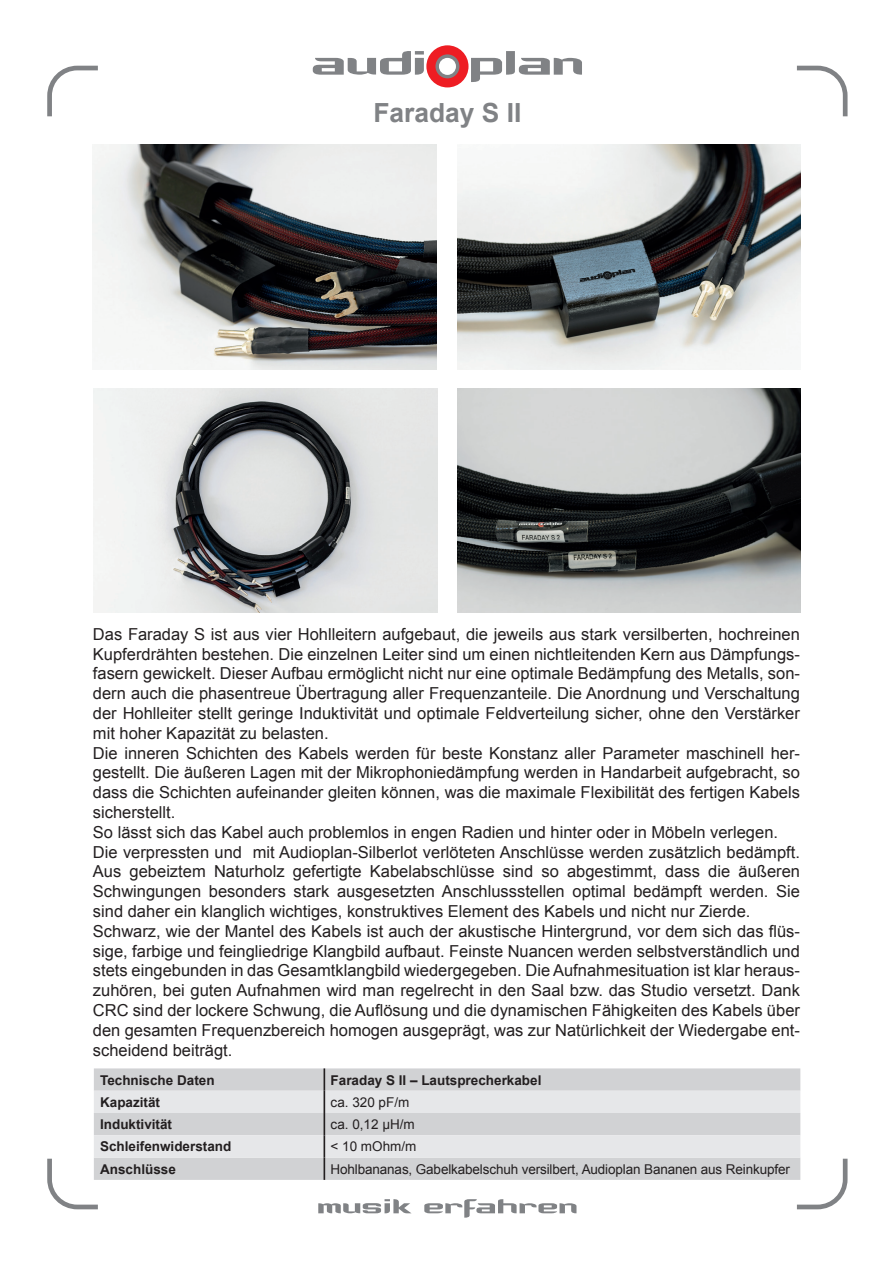
<style>
.page{position:relative;width:893px;height:1263px;background:#fff}
.page>*{position:absolute;margin:0;border:0;box-sizing:border-box;transform-origin:0 0}
.t1{font:700 26.4px "Arial";color:#808285}
.t2{font:16.5px/19.8px "Arial";color:#231f20}
.t3{font:13.5px "Arial";letter-spacing:-.01em;color:#231f20}
.t4{font:700 13.5px "Arial";color:#231f20}
</style>
<div class="page">
<svg style="left:313px;top:45px;width:269px;height:42px"></svg>
<svg style="left:318px;top:1199px;width:93px;height:14px"></svg>
<svg style="left:424px;top:1199px;width:152px;height:18px"></svg>
<svg style="left:47px;top:66px;width:51px;height:50px"></svg>
<svg style="left:797px;top:1159px;width:50px;height:50px"></svg>
<svg style="left:797px;top:66px;width:50px;height:50px"></svg>
<svg style="left:47px;top:1159px;width:51px;height:50px"></svg>
<img style="left:93px;top:145px;width:343px;height:224px">
<img style="left:458px;top:388px;width:343px;height:225px">
<img style="left:94px;top:388px;width:343px;height:225px">
<div style="left:94px;top:1068px;width:706px;height:112px;background:#d1d2d4"></div>
<svg style="left:94px;top:1091px;width:706px;height:66px;background:#dedfe1"></svg>
<svg style="left:324px;top:1068px;width:1px;height:112px"></svg>
<img style="left:458px;top:145px;width:343px;height:224px">
<h1 class="t1" style="left:373px;top:95px;width:150px">Faraday S II</h1>
<p class="t2" style="left:93px;top:624px;width:709px">Das Faraday S ist aus vier Hohlleitern aufgebaut, die jeweils aus stark versilberten, hochreinen Kupferdrähten bestehen. Die einzelnen Leiter sind um einen nichtleitenden Kern aus Dämpfungs&shy;fasern gewickelt. Dieser Aufbau ermöglicht nicht nur eine optimale Bedämpfung des Metalls, son&shy;dern auch die phasentreue Übertragung aller Frequenzanteile. Die Anordnung und Verschaltung der Hohlleiter stellt geringe Induktivität und optimale Feldverteilung sicher, ohne den Verstärker mit hoher Kapazität zu belasten.<br>Die inneren Schichten des Kabels werden für beste Konstanz aller Parameter maschinell her&shy;gestellt. Die äußeren Lagen mit der Mikrophoniedämpfung werden in Handarbeit aufgebracht, so dass die Schichten aufeinander gleiten können, was die maximale Flexibilität des fertigen Kabels sicherstellt.<br>So lässt sich das Kabel auch problemlos in engen Radien und hinter oder in Möbeln verlegen.<br>Die verpressten und mit Audioplan-Silberlot verlöteten Anschlüsse werden zusätzlich bedämpft.<br>Aus gebeiztem Naturholz gefertigte Kabelabschlüsse sind so abgestimmt, dass die äußeren Schwingungen besonders stark ausgesetzten Anschlussstellen optimal bedämpft werden. Sie sind daher ein klanglich wichtiges, konstruktives Element des Kabels und nicht nur Zierde.<br>Schwarz, wie der Mantel des Kabels ist auch der akustische Hintergrund, vor dem sich das flüs&shy;sige, farbige und feingliedrige Klangbild aufbaut. Feinste Nuancen werden selbstverständlich und stets eingebunden in das Gesamtklangbild wiedergegeben. Die Aufnahmesituation ist klar heraus&shy;zuhören, bei guten Aufnahmen wird man regelrecht in den Saal bzw. das Studio versetzt. Dank CRC sind der lockere Schwung, die Auflösung und die dynamischen Fähigkeiten des Kabels über den gesamten Frequenzbereich homogen ausgeprägt, was zur Natürlichkeit der Wiedergabe ent&shy;scheidend beiträgt.</p>
<p class="t4" style="left:100px;top:1071px;width:116px">Technische Daten</p>
<p class="t4" style="left:331px;top:1071px;width:212px">Faraday S II – Lautsprecherkabel</p>
<p class="t4" style="left:100px;top:1093px;width:62px">Kapazität</p>
<p class="t3" style="left:331px;top:1093px;width:80px">ca. 320 pF/m</p>
<p class="t4" style="left:100px;top:1115px;width:74px">Induktivität</p>
<p class="t3" style="left:331px;top:1115px;width:86px">ca. 0,12 µH/m</p>
<p class="t4" style="left:100px;top:1138px;width:133px">Schleifenwiderstand</p>
<p class="t3" style="left:331px;top:1138px;width:87px">&lt; 10 mOhm/m</p>
<p class="t4" style="left:100px;top:1160px;width:77px">Anschlüsse</p>
<p class="t3" style="left:331px;top:1160px;width:461px">Hohlbananas, Gabelkabelschuh versilbert, Audioplan Bananen aus Reinkupfer</p>
</div>
